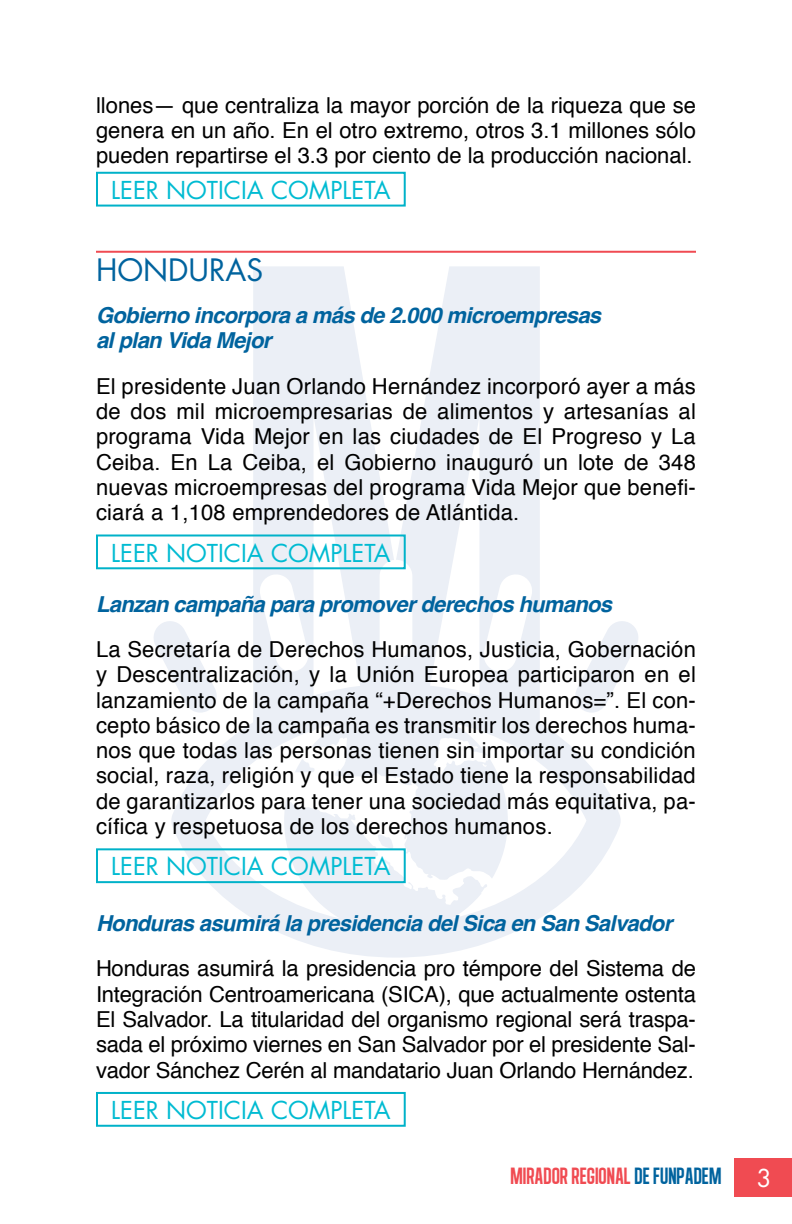
<style>
.page{position:relative;width:792px;height:1224px;background:#fff}
.page>*{position:absolute;margin:0;border:0;box-sizing:border-box;transform-origin:0 0}
.t1{font:30px "Futura LT";color:#00639e}
.t2{font:24px "Futura LT";color:#00bbd2}
.t3{font:24px "Algre Sans NC";color:#f04b52}
.t4{font:24px "Futura LT";color:#fff}
.t5{font:22px/25.4px "Helvetica";color:#000;text-align:justify}
.t6{font:italic 700 22px/25.2px "Helvetica";letter-spacing:-.03em;color:#00639e}
.s1{color:#00639e}
</style>
<div class="page">
<svg style="left:253px;top:266px;width:287px;height:418px;fill:#ebeff6"></svg>
<svg style="left:258px;top:573px;width:52px;height:99px"></svg>
<div style="left:380px;top:560px;width:32px;height:99px;background:#fff;border-radius:16px"></div>
<svg style="left:154px;top:621px;width:58px;height:63px"></svg>
<svg style="left:580px;top:621px;width:58px;height:63px"></svg>
<svg style="left:482px;top:573px;width:52px;height:99px"></svg>
<svg style="left:171px;top:684px;width:450px;height:274px"></svg>
<svg style="left:285px;top:738px;width:212px;height:167px"></svg>
<div style="left:734px;top:1158px;width:58px;height:39px;background:#f04b52"></div>
<hr style="left:96px;top:251px;width:600px;height:2px;background:#f04b52">
<div style="left:96px;top:172px;width:310px;height:35px;border:2px solid #00b2c9"></div>
<div style="left:96px;top:534px;width:310px;height:35px;border:2px solid #00b2c9"></div>
<div style="left:96px;top:848px;width:310px;height:35px;border:2px solid #00b2c9"></div>
<div style="left:96px;top:1092px;width:310px;height:35px;border:2px solid #00b2c9"></div>
<p class="t5" style="left:96px;top:93px;width:601px">llones— que centraliza la mayor porción de la riqueza que se genera en un año. En el otro extremo, otros 3.1 millones sólo pueden repartirse el 3.3 por ciento de la producción nacional.</p>
<p class="t2" style="left:111px;top:175px;width:13px">LEER</p>
<p class="t2" style="left:166px;top:175px;width:138px">NOTICIA COMPLE</p>
<p class="t2" style="left:364px;top:175px;width:27px">TA</p>
<h1 class="t1" style="left:96px;top:251px;width:44px">HONDURA</h1>
<h1 class="t1" style="left:246px;top:251px;width:18px">S</h1>
<p class="t6" style="left:96px;top:303px;width:507px">Gobierno incorpora a más de 2.000 microempresas al plan Vida Mejor</p>
<p class="t5" style="left:96px;top:374px;width:601px">El presidente Juan Orlando Hernández incorporó ayer a más de dos mil microempresarias de alimentos y artesanías al programa Vida Mejor en las ciudades de El Progreso y La Ceiba. En La Ceiba, el Gobierno inauguró un lote de 348 nuevas microempresas del programa Vida Mejor que benefi&shy;ciará a 1,108 emprendedores de Atlántida.</p>
<p class="t2" style="left:111px;top:537px;width:13px">LEER</p>
<p class="t2" style="left:166px;top:537px;width:138px">NOTICIA COMPLE</p>
<p class="t2" style="left:364px;top:537px;width:27px">TA</p>
<p class="t6" style="left:96px;top:591px;width:518px">Lanzan campaña para promover derechos humanos</p>
<p class="t5" style="left:96px;top:637px;width:601px">La Secretaría de Derechos Humanos, Justicia, Gobernación y Descentralización, y la Unión Europea participaron en el lanzamiento de la campaña “+Derechos Humanos=”. El con&shy;cepto básico de la campaña es transmitir los derechos huma&shy;nos que todas las personas tienen sin importar su condición social, raza, religión y que el Estado tiene la responsabilidad de garantizarlos para tener una sociedad más equitativa, pa&shy;cífica y respetuosa de los derechos humanos.</p>
<p class="t2" style="left:111px;top:851px;width:13px">LEER</p>
<p class="t2" style="left:166px;top:851px;width:138px">NOTICIA COMPLE</p>
<p class="t2" style="left:364px;top:851px;width:27px">TA</p>
<p class="t6" style="left:96px;top:911px;width:578px">Honduras asumirá la presidencia del Sica en San Salvador</p>
<p class="t5" style="left:96px;top:957px;width:601px">Honduras asumirá la presidencia pro témpore del Sistema de Integración Centroamericana (SICA), que actualmente ostenta El Salvador. La titularidad del organismo regional será traspa&shy;sada el próximo viernes en San Salvador por el presidente Sal&shy;vador Sánchez Cerén al mandatario Juan Orlando Hernández.</p>
<p class="t2" style="left:111px;top:1095px;width:13px">LEER</p>
<p class="t2" style="left:166px;top:1095px;width:138px">NOTICIA COMPLE</p>
<p class="t2" style="left:364px;top:1095px;width:27px">TA</p>
<p class="t3" style="left:511px;top:1163px;width:212px">MIRADOR REGIONAL <span class="s1">DE FUNPADEM</span></p>
<p class="t4" style="left:757px;top:1163px;width:16px">3</p>
</div>
